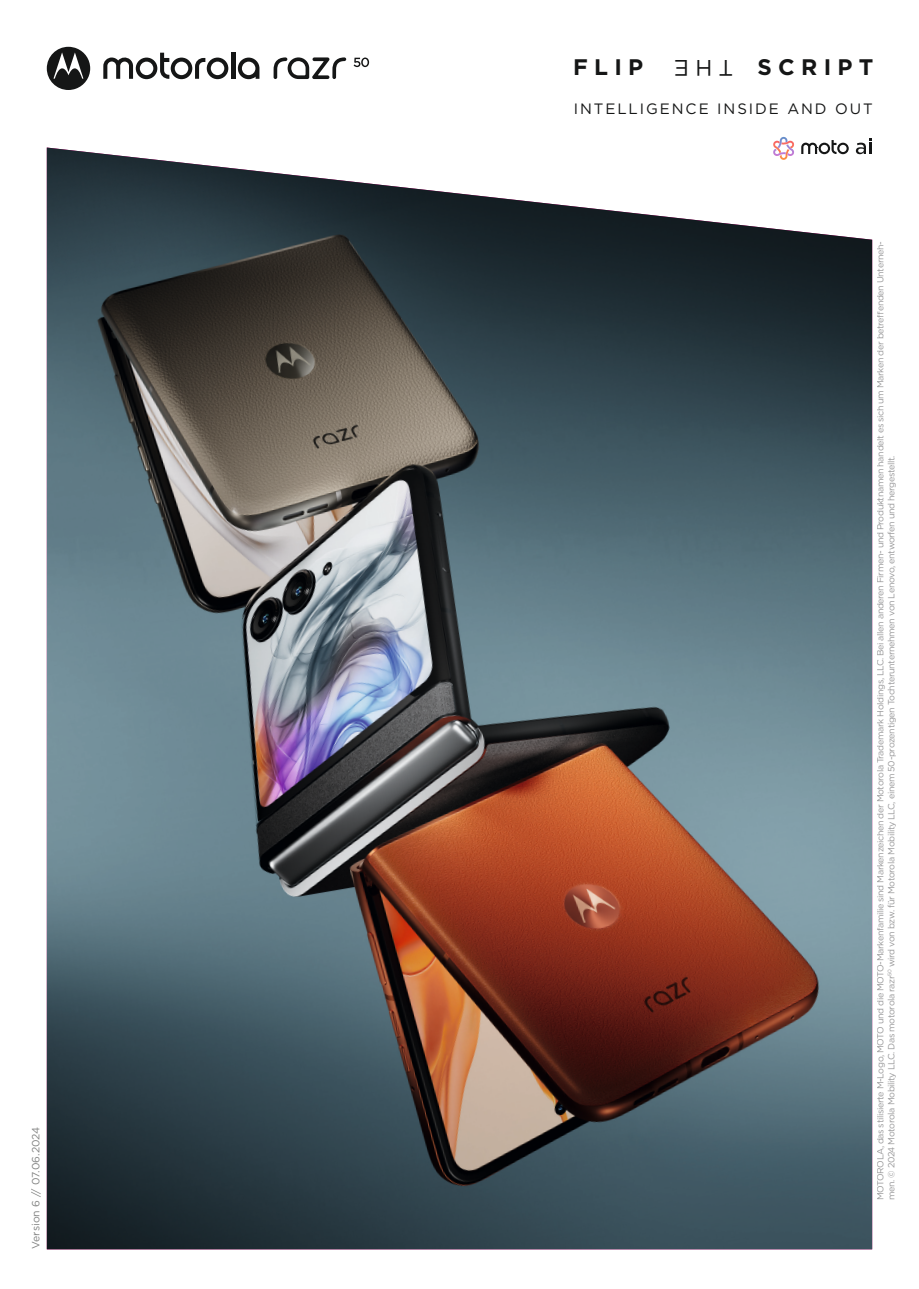
<style>
.page{position:relative;width:919px;height:1289px;background:#fff}
.page>*{position:absolute;margin:0;border:0;box-sizing:border-box;transform-origin:0 0}
.t1{font:700 22.5px "Gotham";letter-spacing:.28em;color:#151616}
.t2{font:22.5px "Gotham";color:#151616}
.t3{font:15px "Gotham";letter-spacing:.13em;color:#151616}
.t4{font:10.5px "Gotham";color:#818281}
.t5{font:9px/10.8px "Gotham";letter-spacing:-.04em;color:#989899}
</style>
<div class="page">
<img style="left:47px;top:147px;width:825px;height:1102px">
<svg style="left:238px;top:58px;width:21px;height:21px"></svg>
<hr style="left:231px;top:53px;width:4px;height:26px;background:#151616">
<svg style="left:103px;top:53px;width:125px;height:26px"></svg>
<svg style="left:47px;top:47px;width:43px;height:43px"></svg>
<svg style="left:273px;top:57px;width:73px;height:22px"></svg>
<svg style="left:353px;top:58px;width:16px;height:9px"></svg>
<svg style="left:801px;top:140px;width:47px;height:14px"></svg>
<svg style="left:772px;top:137px;width:22px;height:23px"></svg>
<svg style="left:855px;top:139px;width:16px;height:15px"></svg>
<p class="t4" style="left:29px;top:1248px;width:124px;rotate:-90deg">Version 6 // 07.06.2024</p>
<h1 class="t1" style="left:573px;top:52px;width:72px">FLIP</h1>
<h1 class="t2" style="left:733px;top:82px;width:61px;rotate:-180deg">THE</h1>
<h1 class="t1" style="left:757px;top:52px;width:117px">SCRIPT</h1>
<h2 class="t3" style="left:573px;top:99px;width:300px">INTELLIGENCE INSIDE AND OUT</h2>
<p class="t5" style="left:874px;top:1200px;width:960px;rotate:-90deg">MOTOROLA, das stilisierte M-Logo, MOTO und die MOTO-Markenfamilie sind Markenzeichen der Motorola Trademark Holdings, LLC. Bei allen anderen Firmen- und Produktnamen handelt es sich um Marken der betre enden Unterneh&shy;men. © 2024 Motorola Mobility LLC. Das motorola razr<sup>50</sup> wird von bzw. für Motorola Mobility LLC, einem 50-prozentigen Tochterunternehmen von Lenovo, entworfen und hergestellt.</p>
</div>
